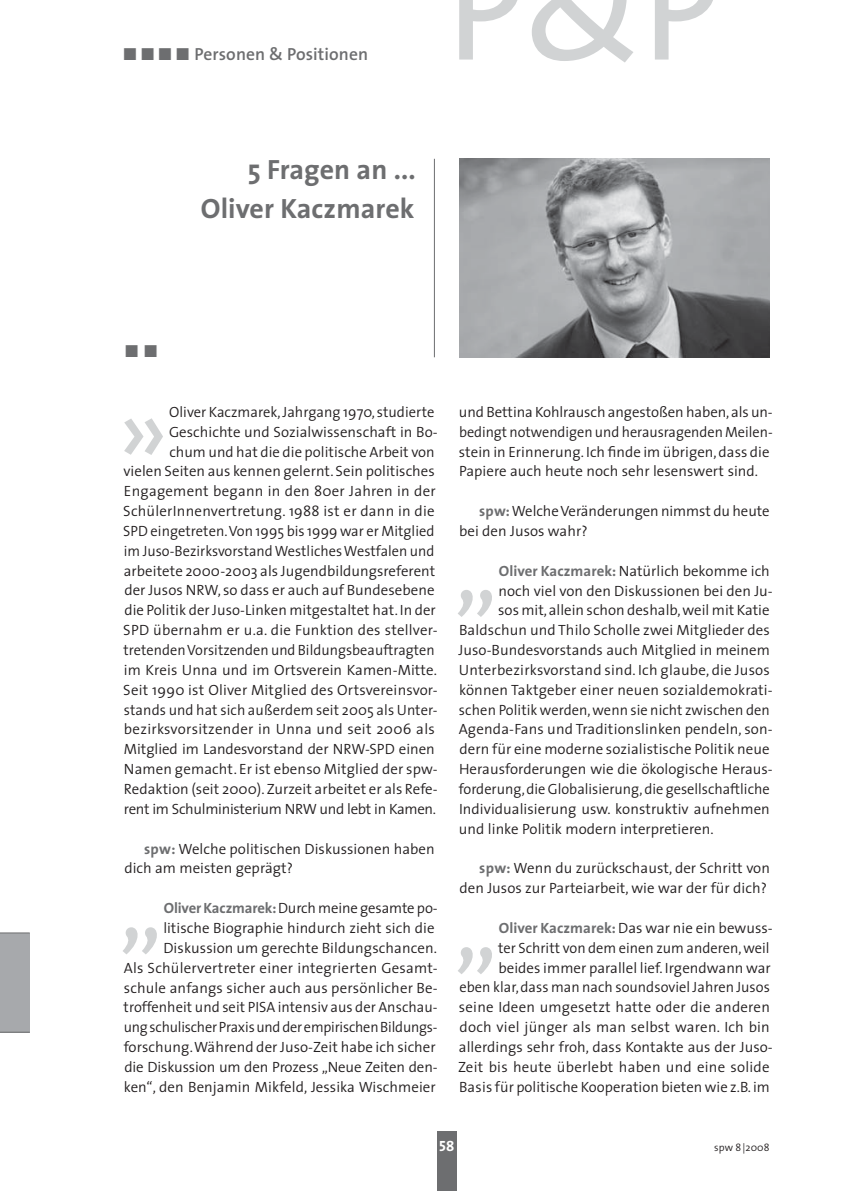
<style>
.page{position:relative;width:844px;height:1191px;background:#fff}
.page>*{position:absolute;margin:0;border:0;box-sizing:border-box;transform-origin:0 0}
.t1{font:101.5px "The Sans";color:#d1d3d4}
.t2{font:700 28px/39.7px "The Sans";letter-spacing:.005em;color:#6d6e70;text-align:right}
.t3{font:600 17.5px "The Sans";letter-spacing:.005em;color:#6d6e70}
.t4{font:17.5px "The Sans Bold Expert";color:#6d6e70}
.t5{font:300 14.88px/19.8px "The Sans";letter-spacing:.005em;color:#231f20;text-align:right}
.t6{font:14.88px "The Sans Bold Caps";color:#fff}
.t7{font:300 10.5px "The Sans";letter-spacing:.005em;color:#231f20}
.s1{font-family:"The Sans Bold Expert";font-weight:400}
.s2{font-weight:700;color:#6d6e70}
</style>
<div class="page">
<div style="left:437px;top:1131px;width:19px;height:60px;background:#6d6e70"></div>
<div style="left:0;top:933px;width:30px;height:99px;background:#a7a9ac"></div>
<hr style="left:0;top:932px;width:30px;height:1px;background:#6d6e70">
<hr style="left:0;top:1031px;width:30px;height:1px;background:#6d6e70">
<svg style="left:459px;top:0;width:254px;height:63px"></svg>
<hr style="left:434px;top:159px;width:1px;height:198px;background:#6d6e70">
<img style="left:459px;top:159px;width:310px;height:198px">
<p class="t3" style="left:122px;top:47px;width:247px"><span class="s1">ó ó ó ó</span> Personen &amp; Positionen</p>
<h2 class="t2" style="left:201px;top:152px;width:216px">5 Fragen an ...<br>Oliver Kaczmarek</h2>
<p class="t4" style="left:124px;top:341px;width:36px">ó ó</p>
<p class="t5" style="left:123px;top:403px;width:316px">Oliver Kaczmarek, Jahrgang 1970, studier te Geschichte und Sozialwissenschaft in Bo-<br>chum und hat die die politische Arbeit von<br>vielen Seiten aus kennen gelernt. Sein politisches Engagement begann in den 80er Jahren in der SchülerInnenvertretung. 1988 ist er dann in die SPD eingetreten. Von 1995 bis 1999 war er Mit glied im Juso-Bezirksvorstand Westliches Westfalen und arbeitete 2000-2003 als Jugendbildungs referent der Jusos NRW, so dass er auch auf Bundesebene die Politik der Juso-Linken mitgestaltet hat. In der SPD übernahm er u.a. die Funktion des stellver&shy;tretenden Vorsitzenden und Bildungsbeauf tragten im Kreis Unna und im Ortsverein Kamen-Mitte.<br>Seit 1990 ist Oliver Mitglied des Ortsvereins vor&shy;stands und hat sich außerdem seit 2005 als Unter&shy;bezirksvorsitzender in Unna und seit 2006 als Mitglied im Landesvorstand der NRW-SPD einen Namen gemacht. Er ist ebenso Mitglied der spw-Redaktion (seit 2000). Zurzeit arbeitet er als Refe&shy;rent im Schulministerium NRW und lebt in Kamen.</p>
<p class="t5" style="left:124px;top:840px;width:312px;text-align:left;text-indent:20px"><span class="s2">spw:</span> Welche politischen Diskussionen haben dich am meisten geprägt?</p>
<h1 class="t1" style="left:117px;top:389px;width:53px">»</h1>
<p class="t5" style="left:123px;top:899px;width:315px"><span class="s2">Oliver Kaczmarek:</span> Durch meine gesamte po&shy;litische Biographie hindurch zieht sich die Diskussion um gerechte Bildungschancen.<br>Als Schülervertreter einer integrierten Gesamt&shy;schule anfangs sicher auch aus persönlicher Be&shy;troffenheit und seit PISA intensiv aus der Anschau&shy;ung schulischer Praxis und der empirischen Bildungs&shy;forschung. Während der Juso-Zeit habe ich sicher die Diskussion um den Prozess „Neue Zeiten den&shy;ken“, den Benjamin Mikfeld, Jessika Wischmeier</p>
<h1 class="t1" style="left:118px;top:866px;width:45px">„</h1>
<p class="t5" style="left:459px;top:403px;width:315px;text-align:left">und Bettina Kohlrausch angestoßen haben, als un&shy;bedingt notwendigen und herausragenden Meilen&shy;stein in Erinnerung. Ich finde im übrigen, dass die Papiere auch heute noch sehr lesenswert sind.</p>
<p class="t5" style="left:459px;top:503px;width:312px;text-align:left;text-indent:20px"><span class="s2">spw:</span> Welche Veränderungen nimmst du heute bei den Jusos wahr?</p>
<p class="t5" style="left:498px;top:562px;width:272px"><span class="s2">Oliver Kaczmarek:</span> Natürlich bekomme ich</p>
<p class="t5" style="left:498px;top:582px;width:276px">noch viel von den Diskussionen bei den Ju-</p>
<p class="t5" style="left:498px;top:602px;width:273px">sos mit, allein schon deshalb, weil mit Katie</p>
<p class="t5" style="left:459px;top:622px;width:312px">Baldschun und Thilo Scholle zwei Mitglieder des</p>
<p class="t5" style="left:458px;top:641px;width:313px">Juso-Bundesvorstands auch Mitglied in meinem</p>
<p class="t5" style="left:458px;top:661px;width:312px">Unterbezirksvorstand sind. Ich glaube, die Jusos</p>
<p class="t5" style="left:459px;top:681px;width:315px">können Taktgeber einer neuen sozialdemokrati-</p>
<p class="t5" style="left:459px;top:701px;width:312px">schen Politik werden, wenn sie nicht zwischen den</p>
<p class="t5" style="left:459px;top:721px;width:315px">Agenda-Fans und Traditionslinken pendeln, son-</p>
<p class="t5" style="left:459px;top:741px;width:311px">dern für eine moderne sozialistische Politik neue</p>
<p class="t5" style="left:459px;top:760px;width:315px">Herausforderungen wie die ökologische Heraus-</p>
<p class="t5" style="left:458px;top:780px;width:312px">forderung, die Globalisierung, die gesellschaftliche</p>
<p class="t5" style="left:459px;top:800px;width:312px">Individualisierung usw. konstruktiv aufnehmen</p>
<p class="t5" style="left:459px;top:820px;width:256px">und linke Politik modern interpretieren.</p>
<p class="t5" style="left:459px;top:860px;width:312px"><span class="s2">spw:</span> Wenn du zurückschaust, der Schritt von den Jusos zur Parteiarbeit, wie war der für dich?</p>
<h1 class="t1" style="left:453px;top:529px;width:45px">„</h1>
<p class="t5" style="left:458px;top:919px;width:316px"><span class="s2">Oliver Kaczmarek:</span> Das war nie ein bewuss-<br>ter Schritt von dem einen zum anderen, weil beides immer parallel lief. Irgendwann war<br>eben klar, dass man nach soundsoviel Jahren Jusos seine Ideen umgesetzt hatte oder die anderen doch viel jünger als man selbst waren. Ich bin allerdings sehr froh, dass Kontakte aus der Juso-Zeit bis heute überlebt haben und eine solide Basis für politische Kooperation bieten wie z.B. im</p>
<h1 class="t1" style="left:453px;top:886px;width:45px">„</h1>
<p class="t6" style="left:439px;top:1137px;width:17px">58</p>
<p class="t7" style="left:714px;top:1144px;width:57px">spw 8 |2008</p>
</div>
